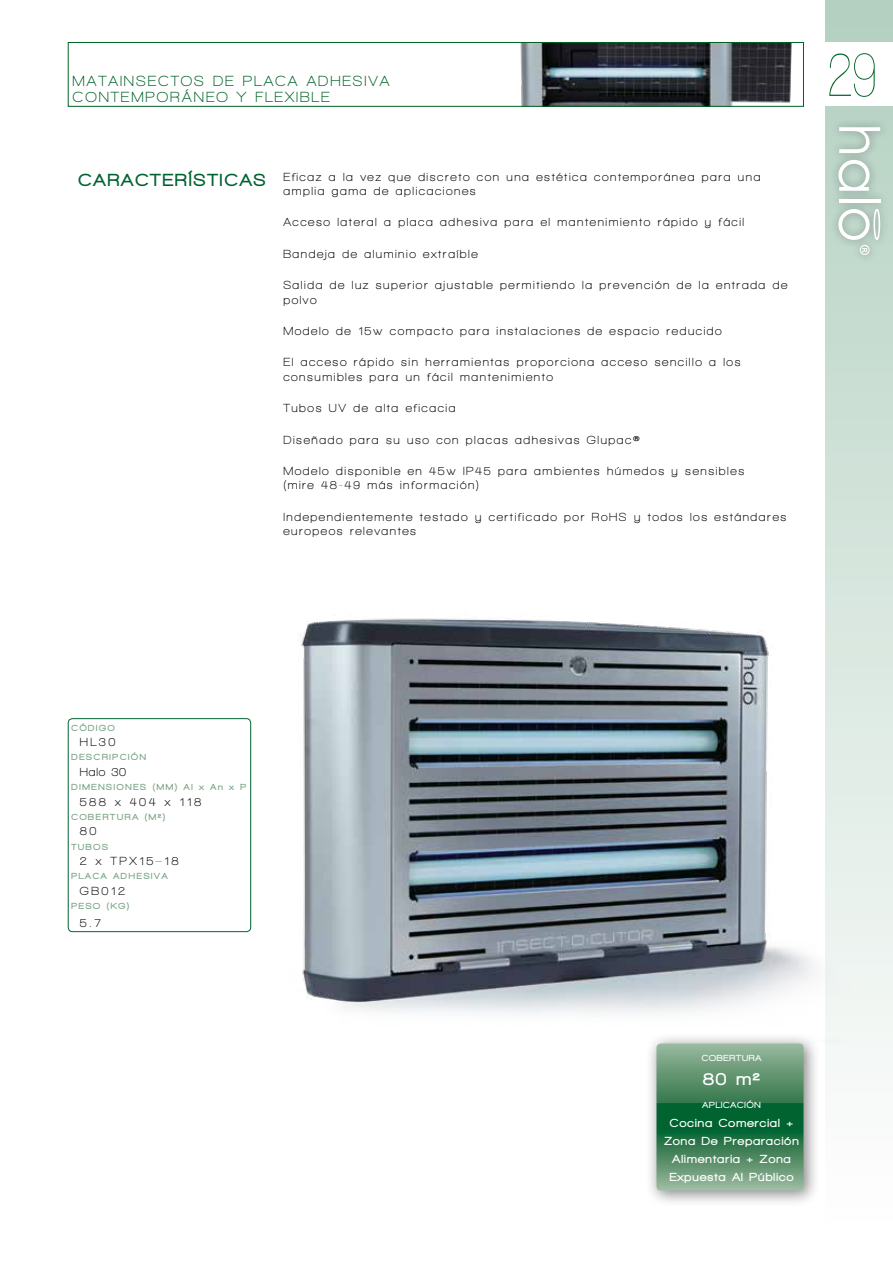
<style>
.page{position:relative;width:893px;height:1263px;background:#fff}
.page>*{position:absolute;margin:0;border:0;box-sizing:border-box;transform-origin:0 0}
.t1{font:64.5px "Walkway Condensed";color:#006225}
.t2{font:900 18px "Walkway";color:#fff}
.t3{font:700 15px/16.5px "Walkway";letter-spacing:.13em;color:#006225}
.t4{font:700 12px/14.4px "Walkway";letter-spacing:.13em;color:#000}
.t5{font:900 12px/18px "Walkway";letter-spacing:.1em;color:#fff;text-align:center}
.t6{font:700 12px "Walkway";letter-spacing:.2em;color:#000}
.t7{font:900 9px "Walkway";letter-spacing:.2em;color:#77a282}
.t8{font:900 9px "Walkway";letter-spacing:.1em;color:#fff}
.s1{font-weight:900;font-size:18px;color:#006330}
</style>
<div class="page">
<svg style="left:825px;top:0;width:68px;height:552px;fill:#c9ddd3"></svg>
<div style="left:818px;top:43px;width:75px;height:63px;background:#fff"></div>
<img style="left:520px;top:44px;width:272px;height:61px">
<div style="left:68px;top:42px;width:736px;height:65px;border:1px solid #006225"></div>
<img style="left:159px;top:552px;width:734px;height:513px">
<div style="left:645px;top:1032px;width:176px;height:176px;background:#000;opacity:.5"></div>
<svg style="left:656px;top:1043px;width:147px;height:147px"></svg>
<div style="left:829px;top:118px;width:60px;height:146px;background:#000;opacity:.3"></div>
<svg style="left:839px;top:127px;width:41px;height:26px"></svg>
<svg style="left:838px;top:160px;width:32px;height:31px"></svg>
<hr style="left:839px;top:199px;width:41px;height:4px;background:#fff">
<svg style="left:838px;top:209px;width:42px;height:46px"></svg>
<p class="t3" style="left:73px;top:72px;width:318px">MATAINSECTOS DE PLACA ADHESIVA<br>CONTEMPORÁNEO Y FLEXIBLE</p>
<p class="t4" style="left:283px;top:169px;width:479px;text-indent:-205px"><span class="s1">CARACTERÍSTICAS</span> Eficaz a la vez que discreto con una estética contemporánea para una amplia gama de aplicaciones</p>
<p class="t4" style="left:283px;top:215px;width:462px">Acceso lateral a placa adhesiva para el mantenimiento rápido y fácil</p>
<p class="t4" style="left:283px;top:246px;width:196px">Bandeja de aluminio extraíble</p>
<p class="t4" style="left:283px;top:278px;width:506px">Salida de luz superior ajustable permitiendo la prevención de la entrada de polvo</p>
<p class="t4" style="left:283px;top:324px;width:440px">Modelo de 15w compacto para instalaciones de espacio reducido</p>
<p class="t4" style="left:283px;top:355px;width:459px">El acceso rápido sin herramientas proporciona acceso sencillo a los consumibles para un fácil mantenimiento</p>
<p class="t4" style="left:283px;top:401px;width:174px">Tubos UV de alta eficacia</p>
<p class="t4" style="left:283px;top:432px;width:358px">Diseñado para su uso con placas adhesivas Glupac®</p>
<p class="t4" style="left:283px;top:464px;width:462px">Modelo disponible en 45w IP45 para ambientes húmedos y sensibles (mire 48-49 más información)</p>
<p class="t4" style="left:283px;top:509px;width:504px">Independientemente testado y certificado por RoHS y todos los estándares europeos relevantes</p>
<h1 class="t1" style="left:827px;top:40px;width:52px">29</h1>
<p class="t7" style="left:71px;top:723px;width:45px">CÓDIGO</p>
<p class="t4" style="left:80px;top:735px;width:37px">HL30</p>
<p class="t7" style="left:71px;top:752px;width:76px">DESCRIPCIÓN</p>
<p class="t4" style="left:80px;top:764px;width:48px">Halo 30</p>
<p class="t7" style="left:71px;top:782px;width:176px">DIMENSIONES (MM) Al x An x P</p>
<p class="t6" style="left:80px;top:795px;width:123px">588 x 404 x 118</p>
<p class="t7" style="left:71px;top:812px;width:95px">COBERTURA (M²)</p>
<p class="t4" style="left:80px;top:824px;width:18px">80</p>
<p class="t7" style="left:71px;top:842px;width:38px">TUBOS</p>
<p class="t4" style="left:80px;top:854px;width:100px">2 x TPX15–18</p>
<p class="t7" style="left:71px;top:871px;width:98px">PLACA ADHESIVA</p>
<p class="t4" style="left:80px;top:884px;width:47px">GB012</p>
<p class="t7" style="left:71px;top:901px;width:59px">PESO (KG)</p>
<p class="t4" style="left:80px;top:915px;width:23px">5.7</p>
<p class="t8" style="left:702px;top:1053px;width:61px">COBERTURA</p>
<h2 class="t2" style="left:703px;top:1069px;width:58px">80 m²</h2>
<p class="t8" style="left:703px;top:1100px;width:59px">APLICACIÓN</p>
<p class="t5" style="left:664px;top:1114px;width:136px">Cocina Comercial +<br>Zona De Preparación<br>Alimentaria + Zona<br>Expuesta Al Público</p>
</div>
